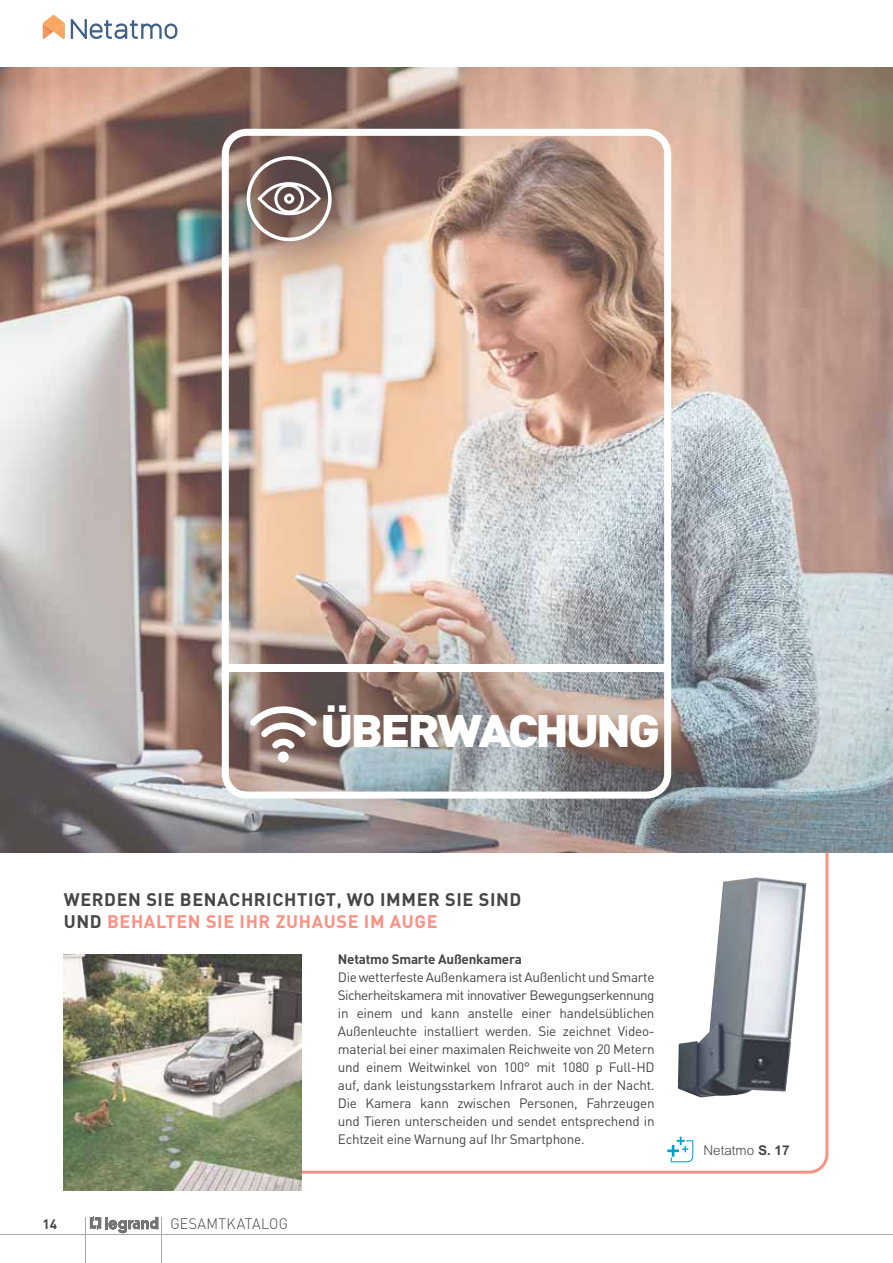
<style>
.page{position:relative;width:893px;height:1263px;background:#fff}
.page>*{position:absolute;margin:0;border:0;box-sizing:border-box;transform-origin:0 0}
.t1{font:900 45px "DIN Pro";letter-spacing:-.06em;color:#fff;scale:1.11 1}
.t2{font:700 18px/21.6px "DIN Pro";letter-spacing:.035em;color:#474545}
.t3{font:300 15px "DIN Pro";letter-spacing:.025em;color:#474545;scale:.95 1}
.t4{font:13.5px/18px "DIN Pro";letter-spacing:-.02em;color:#474545;text-align:justify}
.t5{font:700 13.5px "DIN Pro";letter-spacing:-.02em;color:#474545}
.t6{font:300 13.5px "Arial";color:#474545}
.s1{color:#f99184}
.s2{font-family:"Arial MT Std";font-weight:700}
</style>
<div class="page">
<hr style="left:162px;top:1217px;width:1px;height:46px;background:#a7a9ab">
<hr style="left:85px;top:1217px;width:1px;height:46px;background:#a7a9ab">
<hr style="left:0;top:1234px;width:893px;height:1px;background:#a7a9ab">
<svg style="left:90px;top:1216px;width:68px;height:17px"></svg>
<svg style="left:302px;top:853px;width:526px;height:321px"></svg>
<img style="left:0;top:67px;width:893px;height:786px">
<img style="left:222px;top:129px;width:449px;height:670px">
<div style="left:225px;top:665px;width:441px;height:7px;background:#fff"></div>
<svg style="left:250px;top:706px;width:66px;height:56px"></svg>
<svg style="left:247px;top:156px;width:85px;height:85px"></svg>
<svg style="left:667px;top:1137px;width:26px;height:25px"></svg>
<svg style="left:71px;top:19px;width:106px;height:20px"></svg>
<svg style="left:43px;top:15px;width:22px;height:24px"></svg>
<img style="left:64px;top:954px;width:238px;height:236px">
<img style="left:678px;top:877px;width:128px;height:220px">
<h1 class="t1" style="left:320px;top:706px;width:308px">ÜBERWACHUNG</h1>
<h2 class="t2" style="left:64px;top:891px;width:459px">WERDEN SIE BENACHRICHTIGT, WO IMMER SIE SIND<br>UND <span class="s1">BEHALTEN SIE IHR ZUHAUSE IM AUGE</span></h2>
<p class="t5" style="left:338px;top:955px;width:186px">Netatmo Smarte Außenkamera</p>
<p class="t4" style="left:338px;top:970px;width:318px">Die wetterfeste Außenkamera ist Außenlicht und Smarte Sicherheitskamera mit innovativer Bewegungserkennung in einem und kann anstelle einer handelsüblichen Außenleuchte installiert werden. Sie zeichnet Video&shy;material bei einer maximalen Reichweite von 20 Metern und einem Weitwinkel von 100° mit 1080 p Full-HD auf, dank leistungsstarkem Infrarot auch in der Nacht.<br>Die Kamera kann zwischen Personen, Fahrzeugen und Tieren unterscheiden und sendet entsprechend in Echtzeit eine Warnung auf Ihr Smartphone.</p>
<p class="t5" style="left:43px;top:1219px;width:16px">14</p>
<p class="t3" style="left:171px;top:1215px;width:125px">GESAMTKATALOG</p>
<p class="t6" style="left:703px;top:1145px;width:88px">Netatmo <span class="s2">S. 17</span></p>
</div>
